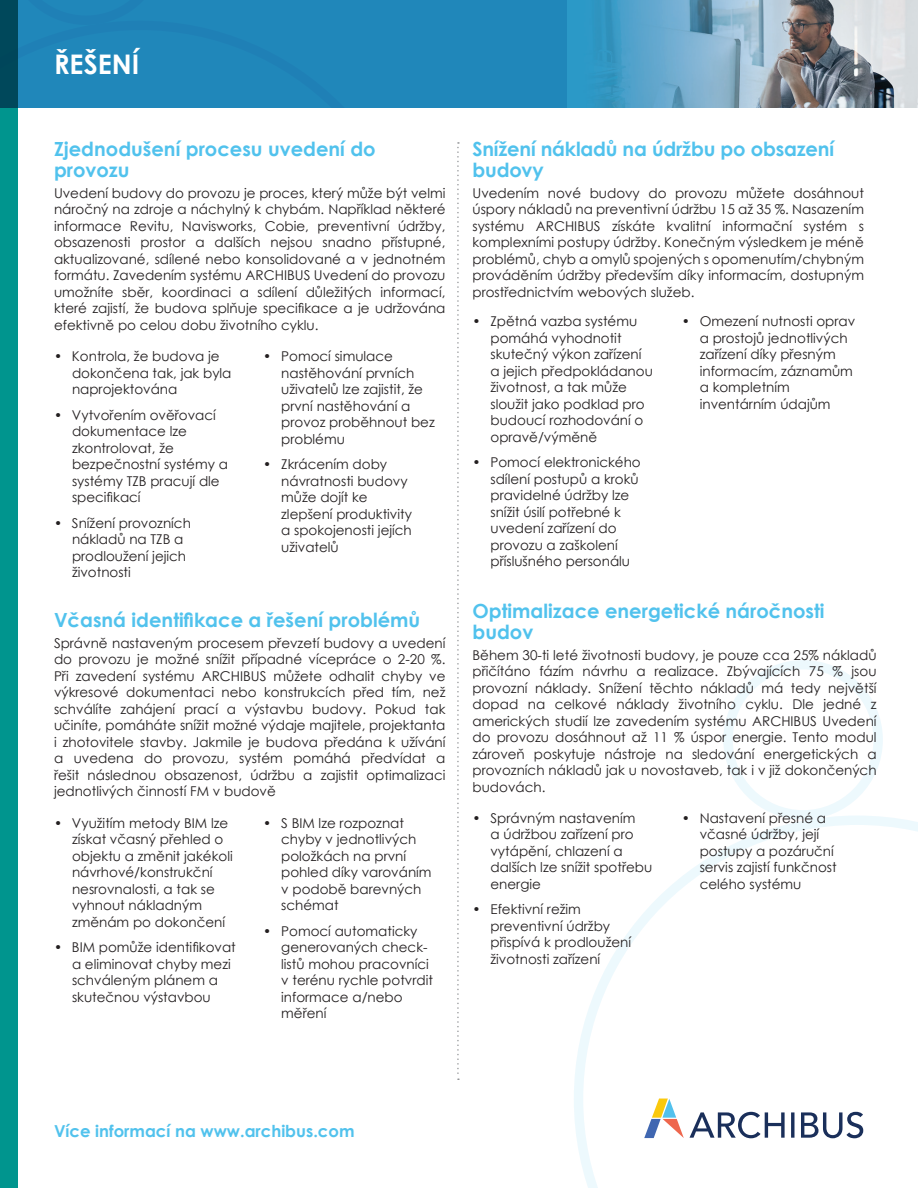
<style>
.page{position:relative;width:918px;height:1188px;background:#fff}
.page>*{position:absolute;margin:0;border:0;box-sizing:border-box;transform-origin:0 0}
.Page2__Head1{font:700 27px "Century Gothic";color:#fff}
.Page2__Head2{font:700 19.5px/21px "Century Gothic";color:#51c2ed}
.t1{font:700 16.5px "Century Gothic";color:#51c2ed}
.body_copy_9_11{font:13.5px/16.5px "Century Gothic";color:#231f20;text-align:justify}
.bulleted_text_9_11{font:13.5px/16.5px "Century Gothic";color:#231f20}
</style>
<div class="page">
<div style="left:723px;top:660px;width:160px;height:160px;border:9px solid #51c2ed;border-radius:50%"></div>
<svg style="left:574px;top:816px;width:344px;height:372px"></svg>
<svg style="left:644px;top:1099px;width:40px;height:39px"></svg>
<svg style="left:690px;top:1112px;width:173px;height:26px"></svg>
<div style="left:0;top:0;width:18px;height:1188px;background:#00958e"></div>
<img style="left:424px;top:0;width:494px;height:108px">
<div style="left:0;top:0;width:424px;height:108px;background:#2087ba"></div>
<svg style="left:457px;top:142px;width:2px;height:938px"></svg>
<p class="Page2__Head1" style="left:54px;top:44px;width:87px">ŘEŠENÍ</p>
<p class="Page2__Head2" style="left:54px;top:137px;width:323px">Zjednodušení procesu uvedení do provozu</p>
<p class="body_copy_9_11" style="left:54px;top:184px;width:393px">Uvedení budovy do provozu je proces, který může být velmi náročný na zdroje a náchylný k chybám. Například některé informace Revitu, Navisworks, Cobie, preventivní údržby, obsazenosti prostor a dalších nejsou snadno přístupné, aktualizované, sdílené nebo konsolidované a v jednotném formátu. Zavedením systému ARCHIBUS Uvedení do provozu umožníte sběr, koordinaci a sdílení důležitých informací, které zajistí, že budova splňuje specifikace a je udržována efektivně po celou dobu životního cyklu.</p>
<p class="bulleted_text_9_11" style="left:72px;top:348px;width:161px;text-indent:-18px">• Kontrola, že budova je dokončena tak, jak byla naprojektována</p>
<p class="bulleted_text_9_11" style="left:72px;top:407px;width:157px;text-indent:-18px">• Vytvořením ověřovací dokumentace lze zkontrolovat, že bezpečnostní systémy a systémy TZB pracují dle specifikací</p>
<p class="bulleted_text_9_11" style="left:72px;top:515px;width:120px;text-indent:-18px">• Snížení provozních nákladů na TZB a prodloužení jejich životnosti</p>
<p class="bulleted_text_9_11" style="left:281px;top:348px;width:155px;text-indent:-18px">• Pomocí simulace nastěhování prvních uživatelů lze zajistit, že první nastěhování a provoz proběhnout bez problému</p>
<p class="bulleted_text_9_11" style="left:281px;top:456px;width:132px;text-indent:-18px">• Zkrácením doby návratnosti budovy může dojít ke zlepšení produktivity a spokojenosti jejích uživatelů</p>
<p class="Page2__Head2" style="left:54px;top:608px;width:368px">Včasná identifikace a řešení problémů</p>
<p class="body_copy_9_11" style="left:54px;top:634px;width:393px">Správně nastaveným procesem převzetí budovy a uvedení do provozu je možné snížit případné vícepráce o 2-20 %.<br>Při zavedení systému ARCHIBUS můžete odhalit chyby ve výkresové dokumentaci nebo konstrukcích před tím, než schválíte zahájení prací a výstavbu budovy. Pokud tak učiníte, pomáháte snížit možné výdaje majitele, projektanta i zhotovitele stavby. Jakmile je budova předána k užívání a uvedena do provozu, systém pomáhá předvídat a řešit následnou obsazenost, údržbu a zajistit optimalizaci jednotlivých činností FM v budově</p>
<p class="bulleted_text_9_11" style="left:72px;top:814px;width:162px;text-indent:-18px">• Využitím metody BIM lze získat včasný přehled o objektu a změnit jakékoli návrhové/konstrukční nesrovnalosti, a tak se vyhnout nákladným změnám po dokončení</p>
<p class="bulleted_text_9_11" style="left:72px;top:939px;width:165px;text-indent:-18px">• BIM pomůže identifikovat a eliminovat chyby mezi schváleným plánem a skutečnou výstavbou</p>
<p class="bulleted_text_9_11" style="left:281px;top:814px;width:152px;text-indent:-18px">• S BIM lze rozpoznat chyby v jednotlivých položkách na první pohled díky varováním v podobě barevných schémat</p>
<p class="bulleted_text_9_11" style="left:281px;top:922px;width:153px;text-indent:-18px">• Pomocí automaticky generovaných check&shy;listů mohou pracovníci v terénu rychle potvrdit informace a/nebo měření</p>
<p class="Page2__Head2" style="left:472px;top:137px;width:363px">Snížení nákladů na údržbu po obsazení budovy</p>
<p class="body_copy_9_11" style="left:472px;top:184px;width:393px">Uvedením nové budovy do provozu můžete dosáhnout úspory nákladů na preventivní údržbu 15 až 35 %. Nasazením systému ARCHIBUS získáte kvalitní informační systém s komplexními postupy údržby. Konečným výsledkem je méně problémů, chyb a omylů spojených s opomenutím/chybným prováděním údržby především díky informacím, dostupným prostřednictvím webových služeb.</p>
<p class="bulleted_text_9_11" style="left:490px;top:313px;width:164px;text-indent:-18px">• Zpětná vazba systému pomáhá vyhodnotit skutečný výkon zařízení a jejich předpokládanou životnost, a tak může sloužit jako podklad pro budoucí rozhodování o opravě/výměně</p>
<p class="bulleted_text_9_11" style="left:490px;top:454px;width:152px;text-indent:-18px">• Pomocí elektronického sdílení postupů a kroků pravidelné údržby lze snížit úsilí potřebné k uvedení zařízení do provozu a zaškolení příslušného personálu</p>
<p class="bulleted_text_9_11" style="left:700px;top:313px;width:157px;text-indent:-18px">• Omezení nutnosti oprav a prostojů jednotlivých zařízení díky přesným informacím, záznamům a kompletním inventárním údajům</p>
<p class="Page2__Head2" style="left:472px;top:599px;width:354px">Optimalizace energetické náročnosti budov</p>
<p class="body_copy_9_11" style="left:472px;top:646px;width:406px">Během 30-ti leté životnosti budovy, je pouze cca 25% nákladů přičítáno fázím návrhu a realizace. Zbývajících 75 % jsou provozní náklady. Snížení těchto nákladů má tedy největší dopad na celkové náklady životního cyklu. Dle jedné z amerických studií lze zavedením systému ARCHIBUS Uvedení do provozu dosáhnout až 11 % úspor energie. Tento modul zároveň poskytuje nástroje na sledování energetických a provozních nákladů jak u novostaveb, tak i v již dokončených budovách.</p>
<p class="bulleted_text_9_11" style="left:490px;top:809px;width:163px;text-indent:-18px">• Správným nastavením<br>a údržbou zařízení pro vytápění, chlazení a dalších lze snížit spotřebu energie</p>
<p class="bulleted_text_9_11" style="left:490px;top:901px;width:142px;text-indent:-18px">• Efektivní režim preventivní údržby přispívá k prodloužení životnosti zařízení</p>
<p class="bulleted_text_9_11" style="left:700px;top:809px;width:138px;text-indent:-18px">• Nastavení přesné a včasné údržby, její postupy a pozáruční servis zajistí funkčnost celého systému</p>
<p class="t1" style="left:54px;top:1119px;width:302px">Více informací na www.archibus.com</p>
</div>
